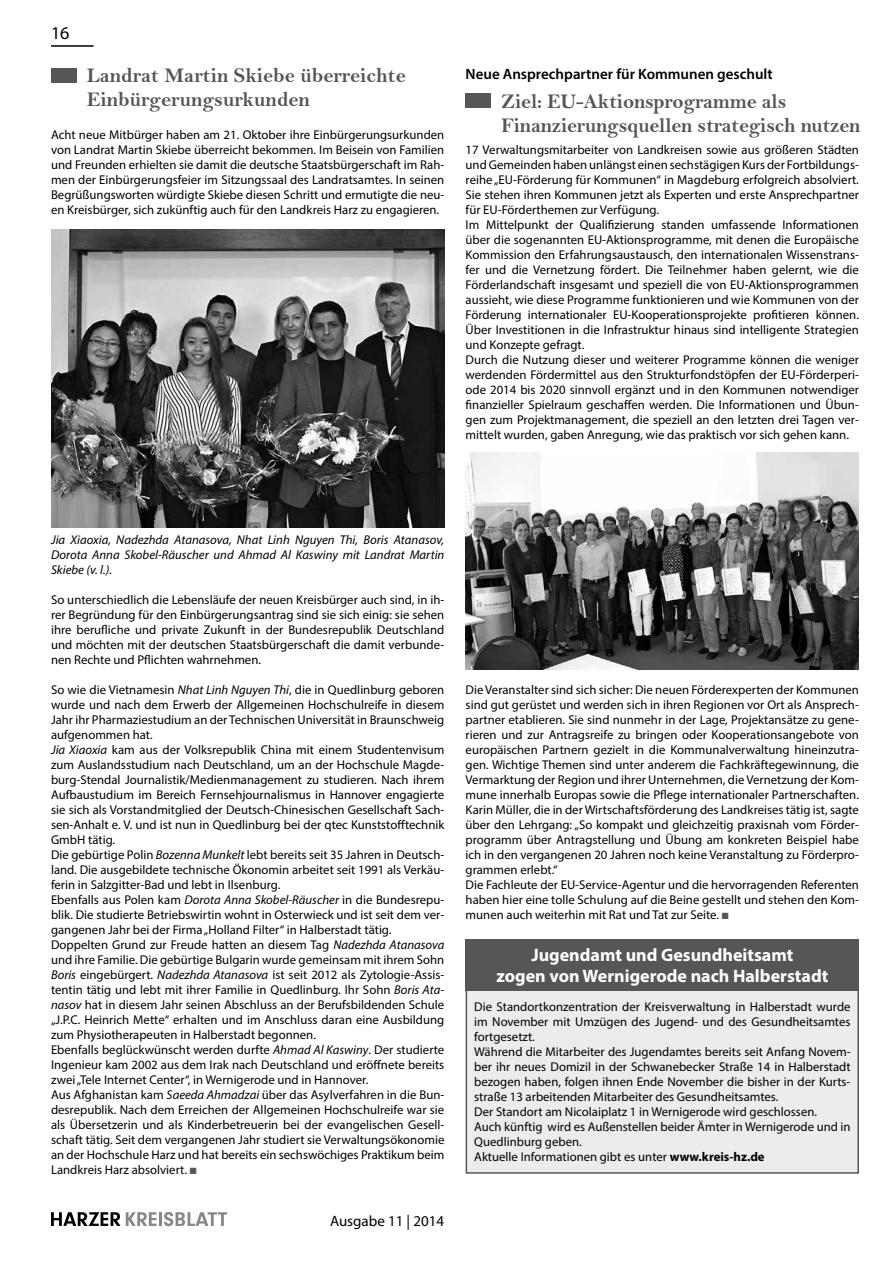
<style>
.page{position:relative;width:893px;height:1263px;background:#fff}
.page>*{position:absolute;margin:0;border:0;box-sizing:border-box;transform-origin:0 0}
.t1{font:21px/24px "Bell MT Bold";letter-spacing:-.01em;color:#565655}
.t2{font:700 18px/21px "Myriad Pro";color:#fff;text-align:center}
.t3{font:18px "Myriad Pro";color:#000}
.t4{font:600 15px "Myriad Pro";color:#000}
.t5{font:15px "Myriad Pro";color:#000}
.t6{font:12.75px/15px "Myriad Pro";color:#000}
.t7{font:italic 12.75px/15px "Myriad Pro";color:#000;text-align:justify}
.s1{font-style:italic}
.s2{color:#565655}
.s3{font-weight:700}
</style>
<div class="page">
<svg style="left:51px;top:1212px;width:105px;height:14px"></svg>
<hr style="left:159px;top:1212px;width:3px;height:14px;background:#868786">
<svg style="left:164px;top:1212px;width:63px;height:14px"></svg>
<hr style="left:51px;top:45px;width:43px;height:2px;background:#000">
<div style="left:51px;top:68px;width:26px;height:15px;background:#565655"></div>
<div style="left:466px;top:94px;width:25px;height:14px;background:#565655"></div>
<img style="left:51px;top:230px;width:393px;height:297px">
<img style="left:466px;top:453px;width:393px;height:217px">
<div style="left:466px;top:939px;width:393px;height:235px;background:#ececec;border:2px solid #565655"></div>
<div style="left:466px;top:939px;width:393px;height:52px;background:#565655"></div>
<h2 class="t3" style="left:51px;top:22px;width:20px">16</h2>
<h1 class="t1" style="left:87px;top:63px;width:320px">Landrat Martin Skiebe überreichte<br>Einbürgerungsurkunden</h1>
<p class="t6" style="left:51px;top:127px;width:395px;text-align:justify">Acht neue Mitbürger haben am 21. Oktober ihre Einbürgerungsurkunden von Landrat Martin Skiebe überreicht bekommen. Im Beisein von Familien und Freunden erhielten sie damit die deutsche Staatsbürgerschaft im Rah&shy;men der Einbürgerungsfeier im Sitzungssaal des Landratsamtes. In seinen Begrüßungsworten würdigte Skiebe diesen Schritt und ermutigte die neu&shy;en Kreisbürger, sich zukünftig auch für den Landkreis Harz zu engagieren.</p>
<p class="t4" style="left:466px;top:65px;width:309px">Neue Ansprechpartner für Kommunen geschult</p>
<h1 class="t1" style="left:501px;top:89px;width:361px">Ziel: EU-Aktionsprogramme als<br>Finanzierungsquellen strategisch nutzen</h1>
<p class="t6" style="left:466px;top:142px;width:395px">17 Verwaltungsmitarbeiter von Landkreisen sowie aus größeren Städten und Gemeinden haben unlängst einen sechstägigen Kurs der Fortbildungs&shy;reihe „EU-Förderung für Kommunen“ in Magdeburg erfolgreich absolviert.<br>Sie stehen ihren Kommunen jetzt als Experten und erste Ansprechpartner für EU-Förderthemen zur Verfügung.<br>Im Mittelpunkt der Qualifizierung standen umfassende Informationen über die sogenannten EU-Aktionsprogramme, mit denen die Europäische Kommission den Erfahrungsaustausch, den internationalen Wissenstrans&shy;fer und die Vernetzung fördert. Die Teilnehmer haben gelernt, wie die Förderlandschaft insgesamt und speziell die von EU-Aktionsprogrammen aussieht, wie diese Programme funktionieren und wie Kommunen von der Förderung internationaler EU-Kooperationsprojekte profitieren können.<br>Über Investitionen in die Infrastruktur hinaus sind intelligente Strategien und Konzepte gefragt.<br>Durch die Nutzung dieser und weiterer Programme können die weniger werdenden Fördermittel aus den Strukturfondstöpfen der EU-Förderperi&shy;ode 2014 bis 2020 sinnvoll ergänzt und in den Kommunen notwendiger finanzieller Spielraum geschaffen werden. Die Informationen und Übun&shy;gen zum Projektmanagement, die speziell an den letzten drei Tagen ver&shy;mittelt wurden, gaben Anregung, wie das praktisch vor sich gehen kann.</p>
<p class="t7" style="left:51px;top:532px;width:395px">Jia Xiaoxia, Nadezhda Atanasova, Nhat Linh Nguyen Thi, Boris Atanasov, Dorota Anna Skobel-Räuscher und Ahmad Al Kaswiny mit Landrat Martin Skiebe (v. l.).</p>
<p class="t6" style="left:51px;top:592px;width:395px;text-align:justify">So unterschiedlich die Lebensläufe der neuen Kreisbürger auch sind, in ih&shy;rer Begründung für den Einbürgerungsantrag sind sie sich einig: sie sehen ihre berufliche und private Zukunft in der Bundesrepublik Deutschland und möchten mit der deutschen Staatsbürgerschaft die damit verbunde&shy;nen Rechte und Pflichten wahrnehmen.</p>
<p class="t6" style="left:51px;top:682px;width:395px">So wie die Vietnamesin <span class="s1">Nhat Linh Nguyen Thi</span>, die in Quedlinburg geboren wurde und nach dem Erwerb der Allgemeinen Hochschulreife in diesem Jahr ihr Pharmaziestudium an der Technischen Universität in Braunschweig aufgenommen hat.<br><span class="s1">Jia Xiaoxia</span> kam aus der Volksrepublik China mit einem Studentenvisum zum Auslandsstudium nach Deutschland, um an der Hochschule Magde&shy;burg-Stendal Journalistik/Medienmanagement zu studieren. Nach ihrem Aufbaustudium im Bereich Fernsehjournalismus in Hannover engagierte sie sich als Vorstandmitglied der Deutsch-Chinesischen Gesellschaft Sach&shy;sen-Anhalt e. V. und ist nun in Quedlinburg bei der qtec Kunststofftechnik GmbH tätig.<br>Die gebürtige Polin <span class="s1">Bozenna Munkelt</span> lebt bereits seit 35 Jahren in Deutsch&shy;land. Die ausgebildete technische Ökonomin arbeitet seit 1991 als Verkäu&shy;ferin in Salzgitter-Bad und lebt in Ilsenburg.<br>Ebenfalls aus Polen kam <span class="s1">Dorota Anna Skobel-Räuscher</span> in die Bundesrepu&shy;blik. Die studierte Betriebswirtin wohnt in Osterwieck und ist seit dem ver&shy;gangenen Jahr bei der Firma „Holland Filter“ in Halberstadt tätig.<br>Doppelten Grund zur Freude hatten an diesem Tag <span class="s1">Nadezhda Atanasova </span>und ihre Familie. Die gebürtige Bulgarin wurde gemeinsam mit ihrem Sohn <span class="s1">Boris</span> eingebürgert. <span class="s1">Nadezhda Atanasova</span> ist seit 2012 als Zytologie-Assis&shy;tentin tätig und lebt mit ihrer Familie in Quedlinburg. Ihr Sohn <span class="s1">Boris Ata&shy;nasov</span> hat in diesem Jahr seinen Abschluss an der Berufsbildenden Schule „J.P.C. Heinrich Mette“ erhalten und im Anschluss daran eine Ausbildung zum Physiotherapeuten in Halberstadt begonnen.<br>Ebenfalls beglückwünscht werden durfte <span class="s1">Ahmad Al Kaswiny</span>. Der studierte Ingenieur kam 2002 aus dem Irak nach Deutschland und eröffnete bereits zwei „Tele Internet Center“, in Wernigerode und in Hannover.<br>Aus Afghanistan kam <span class="s1">Saeeda Ahmadzai</span> über das Asylverfahren in die Bun&shy;desrepublik. Nach dem Erreichen der Allgemeinen Hochschulreife war sie als Übersetzerin und als Kinderbetreuerin bei der evangelischen Gesell&shy;schaft tätig. Seit dem vergangenen Jahr studiert sie Verwaltungsökonomie an der Hochschule Harz und hat bereits ein sechswöchiges Praktikum beim Landkreis Harz absolviert. <span class="s2">■</span></p>
<p class="t5" style="left:330px;top:1211px;width:116px">Ausgabe 11 | 2014</p>
<p class="t6" style="left:466px;top:682px;width:395px">Die Veranstalter sind sich sicher: Die neuen Förderexperten der Kommunen sind gut gerüstet und werden sich in ihren Regionen vor Ort als Ansprech&shy;partner etablieren. Sie sind nunmehr in der Lage, Projektansätze zu gene&shy;rieren und zur Antragsreife zu bringen oder Kooperationsangebote von europäischen Partnern gezielt in die Kommunalverwaltung hineinzutra&shy;gen. Wichtige Themen sind unter anderem die Fachkräftegewinnung, die Vermarktung der Region und ihrer Unternehmen, die Vernetzung der Kom&shy;mune innerhalb Europas sowie die Pflege internationaler Partnerschaften.<br>Karin Müller, die in der Wirtschaftsförderung des Landkreises tätig ist, sagte über den Lehrgang: „So kompakt und gleichzeitig praxisnah vom Förder&shy;programm über Antragstellung und Übung am konkreten Beispiel habe ich in den vergangenen 20 Jahren noch keine Veranstaltung zu Förderpro&shy;grammen erlebt.“<br>Die Fachleute der EU-Service-Agentur und die hervorragenden Referenten haben hier eine tolle Schulung auf die Beine gestellt und stehen den Kom&shy;munen auch weiterhin mit Rat und Tat zur Seite. <span class="s2">■</span></p>
<h2 class="t2" style="left:496px;top:944px;width:333px">Jugendamt und Gesundheitsamt<br>zogen von Wernigerode nach Halberstadt</h2>
<p class="t6" style="left:474px;top:999px;width:378px">Die Standortkonzentration der Kreisverwaltung in Halberstadt wurde im November mit Umzügen des Jugend- und des Gesundheitsamtes fortgesetzt.<br>Während die Mitarbeiter des Jugendamtes bereits seit Anfang Novem&shy;ber ihr neues Domizil in der Schwanebecker Straße 14 in Halberstadt bezogen haben, folgen ihnen Ende November die bisher in der Kurts&shy;straße 13 arbeitenden Mitarbeiter des Gesundheitsamtes.<br>Der Standort am Nicolaiplatz 1 in Wernigerode wird geschlossen.<br>Auch künftig wird es Außenstellen beider Ämter in Wernigerode und in Quedlinburg geben.<br>Aktuelle Informationen gibt es unter <span class="s3">www.kreis-hz.de</span></p>
</div>
